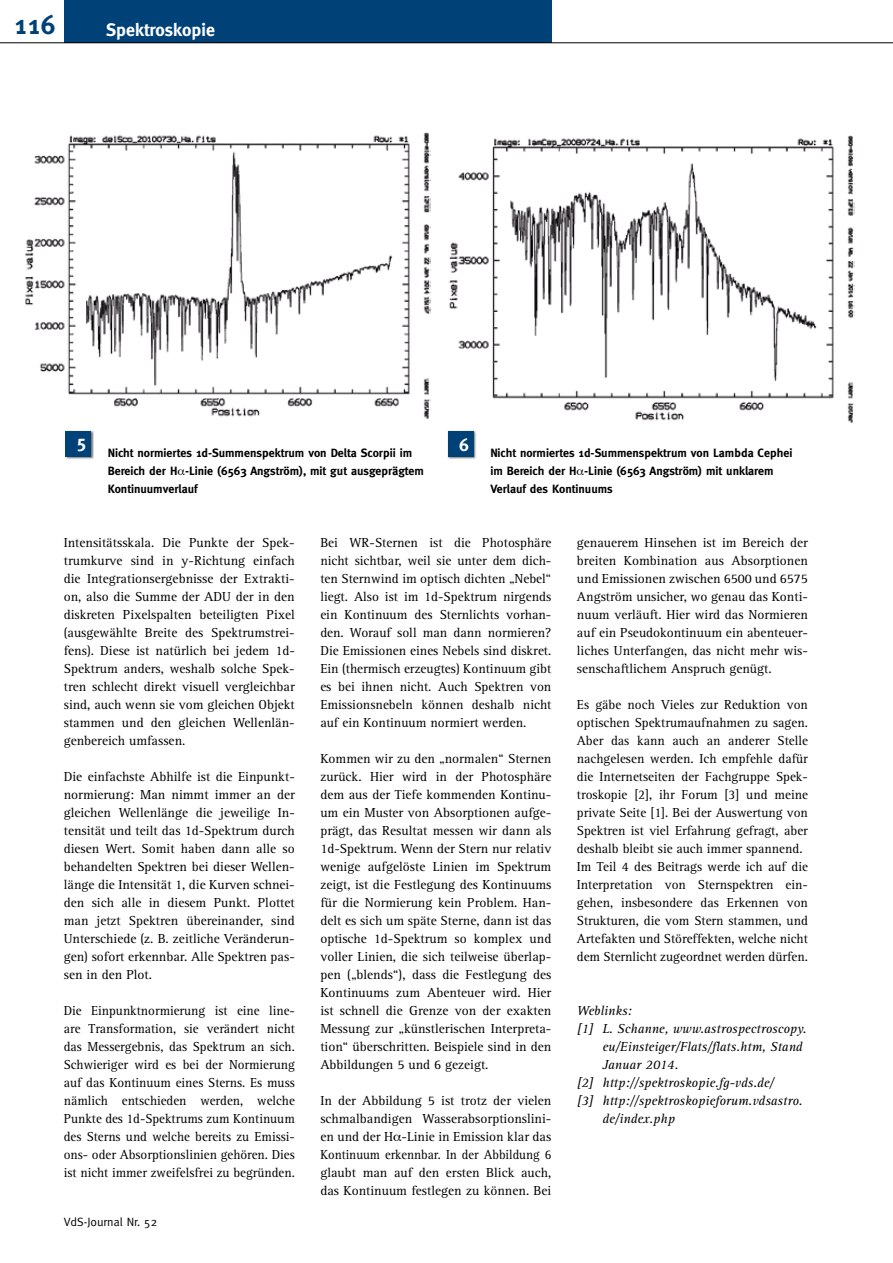
<style>
.page{position:relative;width:893px;height:1263px;background:#fff}
.page>*{position:absolute;margin:0;border:0;box-sizing:border-box;transform-origin:0 0}
.t1{font:700 27px "Meta";color:#004177}
.t2{font:700 18px "Meta";color:#fff}
.t3{font:13.5px/18px "Rotis Serif";color:#000;text-align:justify}
.t4{font:italic 13.5px "Rotis Serif";color:#000}
.t5{font:700 12px/18px "Meta";color:#000}
.t6{font:12px "Meta";color:#000}
</style>
<div class="page">
<div style="left:64px;top:0;width:487px;height:43px;background:#004177"></div>
<hr style="left:0;top:43px;width:893px;height:1px;background:#000">
<img style="left:25px;top:132px;width:406px;height:287px">
<img style="left:449px;top:135px;width:406px;height:288px">
<div style="left:65px;top:430px;width:29px;height:30px;background:#000;opacity:.55"></div>
<div style="left:65px;top:431px;width:26px;height:26px;background:#004177"></div>
<div style="left:447px;top:430px;width:29px;height:30px;background:#000;opacity:.55"></div>
<div style="left:448px;top:431px;width:25px;height:26px;background:#004177"></div>
<h1 class="t1" style="left:14px;top:9px;width:42px">116</h1>
<h2 class="t2" style="left:106px;top:19px;width:110px">Spektroskopie</h2>
<h2 class="t2" style="left:77px;top:431px;width:11px">5</h2>
<h2 class="t2" style="left:459px;top:434px;width:11px">6</h2>
<p class="t5" style="left:108px;top:443px;width:318px">Nicht normiertes 1d-Summenspektrum von Delta Scorpii im<br>Bereich der H -Linie (6563 Angström), mit gut ausgeprägtem<br>Kontinuumverlauf</p>
<p class="t5" style="left:490px;top:443px;width:303px">Nicht normiertes 1d-Summenspektrum von Lambda Cephei im Bereich der H -Linie (6563 Angström) mit unklarem<br>Verlauf des Kontinuums</p>
<p class="t3" style="left:64px;top:533px;width:233px">Intensitätsskala. Die Punkte der Spek&shy;trumkurve sind in y-Richtung einfach die Integrationsergebnisse der Extrakti&shy;on, also die Summe der ADU der in den diskreten Pixelspalten beteiligten Pixel (ausgewählte Breite des Spektrumstrei&shy;fens). Diese ist natürlich bei jedem 1d-Spektrum anders, weshalb solche Spek&shy;tren schlecht direkt visuell vergleichbar sind, auch wenn sie vom gleichen Objekt stammen und den gleichen Wellenlän&shy;genbereich umfassen.</p>
<p class="t3" style="left:64px;top:767px;width:233px">Die einfachste Abhilfe ist die Einpunkt&shy;normierung: Man nimmt immer an der gleichen Wellenlänge die jeweilige In&shy;tensität und teilt das 1d-Spektrum durch diesen Wert. Somit haben dann alle so behandelten Spektren bei dieser Wellen&shy;länge die Intensität 1, die Kurven schnei&shy;den sich alle in diesem Punkt. Plottet man jetzt Spektren übereinander, sind Unterschiede (z. B. zeitliche Veränderun&shy;gen) sofort erkennbar. Alle Spektren pas&shy;sen in den Plot.</p>
<p class="t3" style="left:64px;top:1001px;width:233px">Die Einpunktnormierung ist eine line&shy;are Transformation, sie verändert nicht das Messergebnis, das Spektrum an sich.<br>Schwieriger wird es bei der Normierung auf das Kontinuum eines Sterns. Es muss nämlich entschieden werden, welche Punkte des 1d-Spektrums zum Kontinuum des Sterns und welche bereits zu Emissi&shy;ons- oder Absorptionslinien gehören. Dies ist nicht immer zweifelsfrei zu begründen.</p>
<p class="t6" style="left:64px;top:1214px;width:95px">VdS-Journal Nr. 52</p>
<p class="t3" style="left:320px;top:533px;width:233px">Bei WR-Sternen ist die Photosphäre nicht sichtbar, weil sie unter dem dich&shy;ten Sternwind im optisch dichten „Nebel“ liegt. Also ist im 1d-Spektrum nirgends ein Kontinuum des Sternlichts vorhan&shy;den. Worauf soll man dann normieren?<br>Die Emissionen eines Nebels sind diskret.<br>Ein (thermisch erzeugtes) Kontinuum gibt es bei ihnen nicht. Auch Spektren von Emissionsnebeln können deshalb nicht auf ein Kontinuum normiert werden.</p>
<p class="t3" style="left:320px;top:749px;width:233px">Kommen wir zu den „normalen“ Sternen zurück. Hier wird in der Photosphäre dem aus der Tiefe kommenden Kontinu&shy;um ein Muster von Absorptionen aufge&shy;prägt, das Resultat messen wir dann als 1d-Spektrum. Wenn der Stern nur relativ wenige aufgelöste Linien im Spektrum zeigt, ist die Festlegung des Kontinuums für die Normierung kein Problem. Han&shy;delt es sich um späte Sterne, dann ist das optische 1d-Spektrum so komplex und voller Linien, die sich teilweise überlap&shy;pen („blends“), dass die Festlegung des Kontinuums zum Abenteuer wird. Hier ist schnell die Grenze von der exakten Messung zur „künstlerischen Interpreta&shy;tion“ überschritten. Beispiele sind in den Abbildungen 5 und 6 gezeigt.</p>
<p class="t3" style="left:320px;top:1091px;width:233px">In der Abbildung 5 ist trotz der vielen schmalbandigen Wasserabsorptionslini&shy;en und der H -Linie in Emission klar das Kontinuum erkennbar. In der Abbildung 6 glaubt man auf den ersten Blick auch, das Kontinuum festlegen zu können. Bei</p>
<p class="t3" style="left:577px;top:533px;width:233px">genauerem Hinsehen ist im Bereich der breiten Kombination aus Absorptionen und Emissionen zwischen 6500 und 6575<br>Angström unsicher, wo genau das Konti&shy;nuum verläuft. Hier wird das Normieren auf ein Pseudokontinuum ein abenteuer&shy;liches Unterfangen, das nicht mehr wis&shy;senschaftlichem Anspruch genügt.</p>
<p class="t3" style="left:577px;top:695px;width:233px;text-align:left">Es gäbe noch Vieles zur Reduktion von optischen Spektrumaufnahmen zu sagen.<br>Aber das kann auch an anderer Stelle nachgelesen werden. Ich empfehle dafür die Internetseiten der Fachgruppe Spek&shy;troskopie [2], ihr Forum [3] und meine private Seite [1]. Bei der Auswertung von Spektren ist viel Erfahrung gefragt, aber deshalb bleibt sie auch immer spannend.<br>Im Teil 4 des Beitrags werde ich auf die Interpretation von Sternspektren ein&shy;gehen, insbesondere das Erkennen von Strukturen, die vom Stern stammen, und Artefakten und Störeffekten, welche nicht dem Sternlicht zugeordnet werden dürfen.</p>
<p class="t4" style="left:577px;top:1002px;width:56px">Weblinks:</p>
<p class="t4" style="left:577px;top:1020px;width:231px">[1] L. Schanne, www.astrospectroscopy.</p>
<p class="t4" style="left:602px;top:1038px;width:202px">eu/Einsteiger/Flats/flats.htm, Stand</p>
<p class="t4" style="left:602px;top:1056px;width:78px">Januar 2014.</p>
<p class="t4" style="left:577px;top:1074px;width:199px">[2] http://spektroskopie.fg-vds.de/</p>
<p class="t4" style="left:577px;top:1092px;width:227px">[3] http://spektroskopieforum.vdsastro.</p>
<p class="t4" style="left:602px;top:1110px;width:74px">de/index.php</p>
</div>
